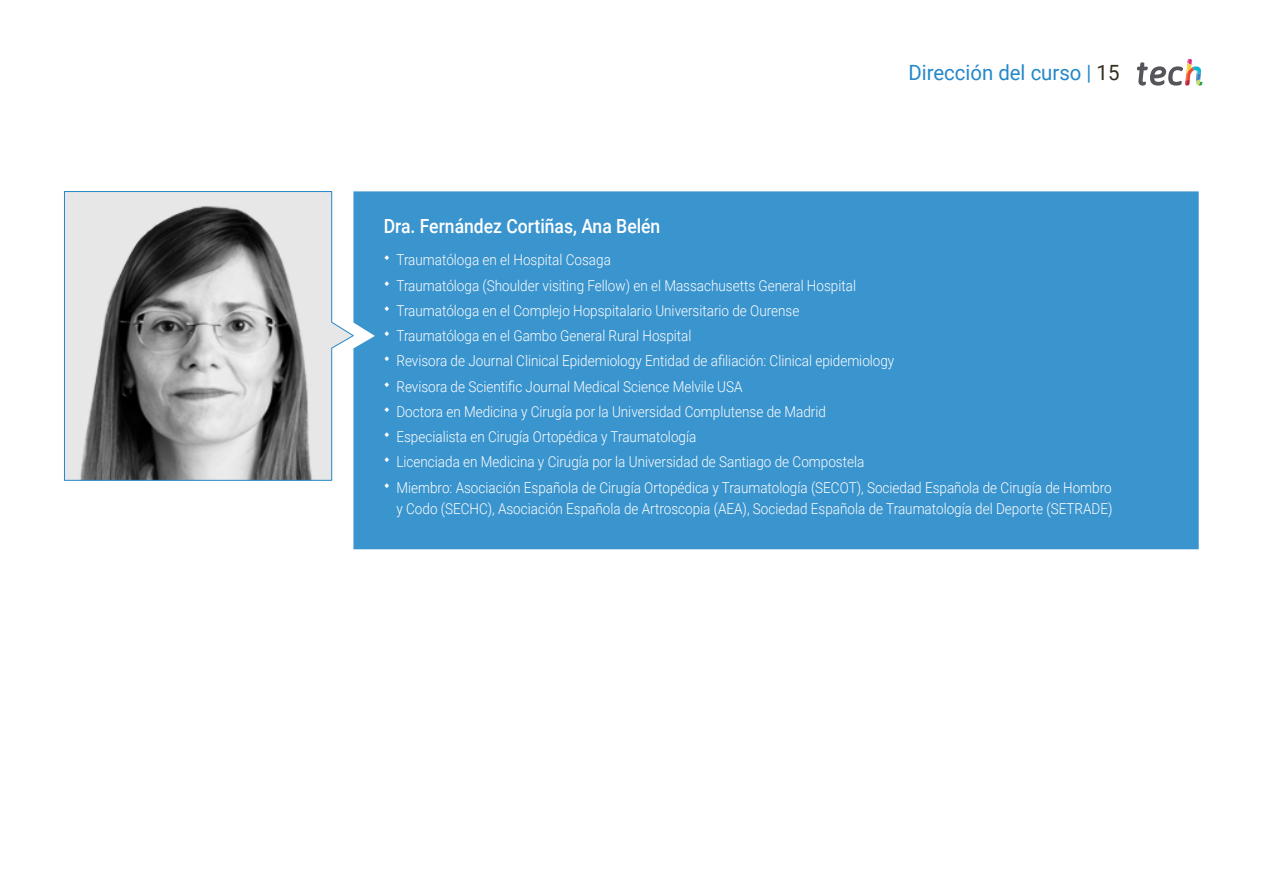
<style>
.page{position:relative;width:1263px;height:893px;background:#fff}
.page>*{position:absolute;margin:0;border:0;box-sizing:border-box;transform-origin:0 0}
.t1{font:21px "Roboto";color:#2488c9}
.t2{font:500 19.5px "Roboto";color:#fff;scale:.9 1}
.t3{font:300 15px/25.2px "Roboto";color:#fff;scale:.9 1}
.s1{color:#312e20}
</style>
<div class="page">
<svg style="left:1137px;top:59px;width:65px;height:27px"></svg>
<div style="left:353px;top:191px;width:846px;height:358px;background:#3a94ce"></div>
<svg style="left:64px;top:191px;width:290px;height:290px;background:#a3a5a6"></svg>
<svg style="left:385px;top:255px;width:4px;height:5px"></svg>
<svg style="left:385px;top:281px;width:4px;height:5px"></svg>
<svg style="left:385px;top:306px;width:4px;height:5px"></svg>
<svg style="left:385px;top:331px;width:4px;height:5px"></svg>
<svg style="left:385px;top:356px;width:4px;height:5px"></svg>
<svg style="left:385px;top:382px;width:4px;height:5px"></svg>
<svg style="left:385px;top:407px;width:4px;height:5px"></svg>
<svg style="left:385px;top:432px;width:4px;height:5px"></svg>
<svg style="left:385px;top:457px;width:4px;height:5px"></svg>
<svg style="left:385px;top:483px;width:4px;height:5px"></svg>
<h1 class="t1" style="left:908px;top:57px;width:213px">Dirección del curso | <span class="s1">15</span></h1>
<h2 class="t2" style="left:384px;top:212px;width:309px">Dra. Fernández Cortiñas, Ana Belén</h2>
<p class="t3" style="left:396px;top:247px;width:796px">Traumatóloga en el Hospital Cosaga<br>Traumatóloga (Shoulder visiting Fellow) en el Massachusetts General Hospital<br>Traumatóloga en el Complejo Hopspitalario Universitario de Ourense<br>Traumatóloga en el Gambo General Rural Hospital<br>Revisora de Journal Clinical Epidemiology Entidad de afiliación: Clinical epidemiology<br>Revisora de Scientific Journal Medical Science Melvile USA<br>Doctora en Medicina y Cirugía por la Universidad Complutense de Madrid<br>Especialista en Cirugía Ortopédica y Traumatología<br>Licenciada en Medicina y Cirugía por la Universidad de Santiago de Compostela<br>Miembro: Asociación Española de Cirugía Ortopédica y Traumatología (SECOT), Sociedad Española de Cirugía de Hombro</p>
<p class="t3" style="left:396px;top:495px;width:797px">y Codo (SECHC), Asociación Española de Artroscopia (AEA), Sociedad Española de Traumatología del Deporte (SETRADE)</p>
</div>
